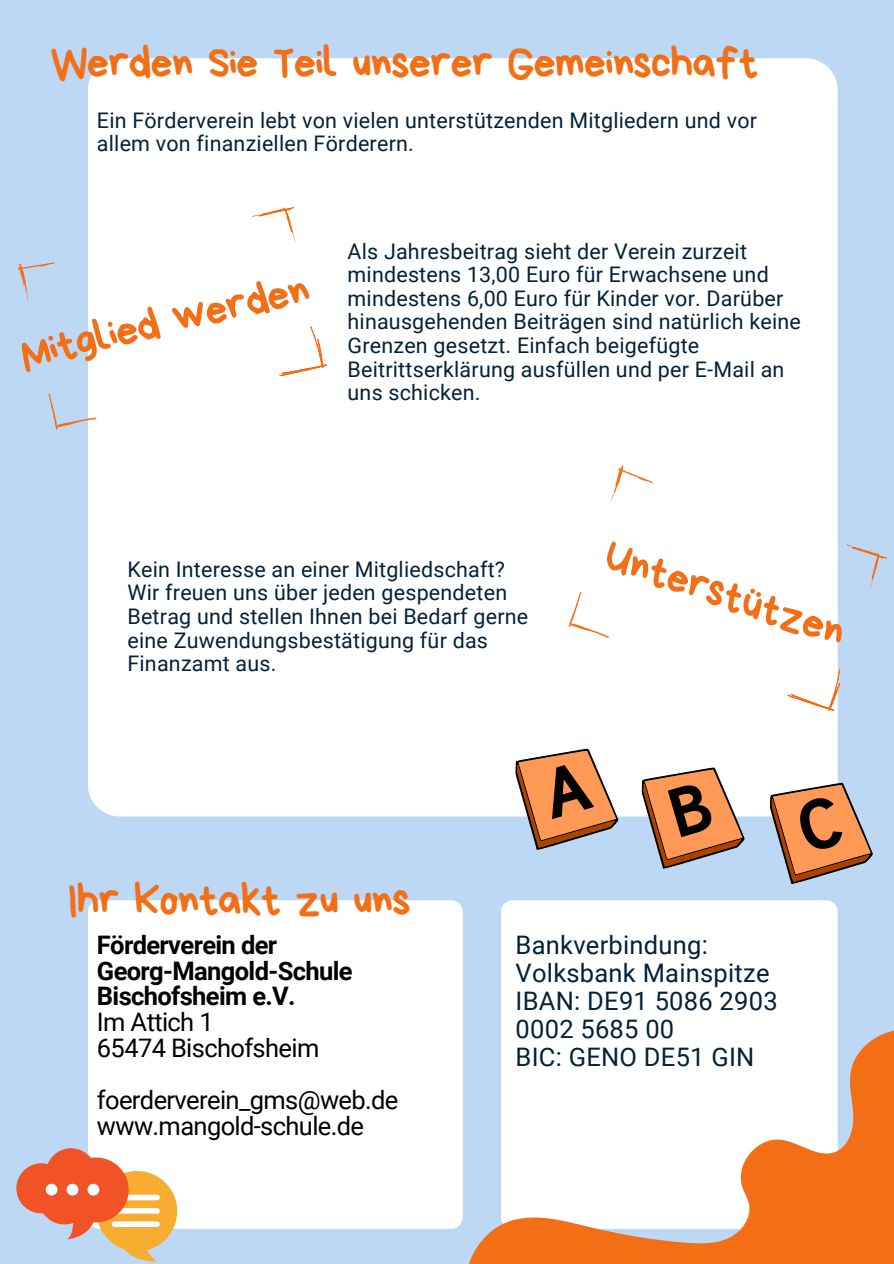
<style>
.page{position:relative;width:894px;height:1264px;background:#fff}
.page>*{position:absolute;margin:0;border:0;box-sizing:border-box;transform-origin:0 0}
.t1{font:44.25px "Bryndan Write";letter-spacing:-.025em;color:#f46e16}
.t2{font:44.1px "Bryndan Write";letter-spacing:-.025em;color:#f46e16}
.t3{font:700 25.5px/25.8px "Roboto";letter-spacing:-.025em;color:#000}
.t4{font:25.5px/28.2px "Roboto";letter-spacing:.01em;color:#042138}
.t5{font:25.5px/25.8px "Roboto";letter-spacing:-.025em;color:#000}
.t6{font:21.45px/23.7px "Roboto";letter-spacing:.01em;color:#042138}
.s1{font-weight:400}
</style>
<div class="page">
<div style="left:0;top:0;width:893px;height:1263px;background:#bcd8f4"></div>
<div style="left:88px;top:900px;width:374px;height:328px;background:#fff;border-radius:11px"></div>
<div style="left:501px;top:900px;width:336px;height:328px;background:#fff;border-radius:11px"></div>
<svg style="left:469px;top:1029px;width:424px;height:234px"></svg>
<svg style="left:16px;top:1148px;width:161px;height:114px"></svg>
<div style="left:46px;top:1183px;width:11px;height:12px;background:#fff;border-radius:50%"></div>
<div style="left:67px;top:1183px;width:11px;height:12px;background:#fff;border-radius:50%"></div>
<div style="left:87px;top:1183px;width:12px;height:12px;background:#fff;border-radius:50%"></div>
<div style="left:88px;top:58px;width:749px;height:758px;background:#fff;border-radius:32px"></div>
<svg style="left:515px;top:749px;width:103px;height:100px"></svg>
<svg style="left:641px;top:767px;width:103px;height:101px"></svg>
<svg style="left:769px;top:783px;width:103px;height:101px"></svg>
<svg style="left:17px;top:206px;width:311px;height:225px"></svg>
<svg style="left:568px;top:464px;width:319px;height:252px"></svg>
<p class="t1" style="left:50px;top:41px;width:709px">Werden Sie Teil unserer Gemeinschaft</p>
<h1 class="t6" style="left:97px;top:109px;width:661px">Ein Förderverein lebt von vielen unterstützenden Mitgliedern und vor allem von finanziellen Förderern.</h1>
<p class="t1" style="left:16px;top:333px;width:297px;rotate:-13deg">Mitglied werden</p>
<h1 class="t6" style="left:347px;top:239px;width:455px">Als Jahresbeitrag sieht der Verein zurzeit mindestens 13,00 Euro für Erwachsene und mindestens 6,00 Euro für Kinder vor. Darüber hinausgehenden Beiträgen sind natürlich keine Grenzen gesetzt. Einfach beigefügte Beitrittserklärung ausfüllen und per E-Mail an uns schicken.</h1>
<h1 class="t6" style="left:127px;top:557px;width:402px">Kein Interesse an einer Mitgliedschaft?<br>Wir freuen uns über jeden gespendeten Betrag und stellen Ihnen bei Bedarf gerne eine Zuwendungsbestätigung für das Finanzamt aus.</h1>
<p class="t1" style="left:612px;top:534px;width:252px;rotate:18deg">Unterstützen</p>
<h1 class="t2" style="left:68px;top:877px;width:344px">Ihr Kontakt zu uns</h1>
<p class="t3" style="left:97px;top:932px;width:257px">Förderverein der<br>Georg-Mangold-Schule<br>Bischofsheim e.V.<br><span class="s1">Im Attich 1<br>65474 Bischofsheim</span></p>
<p class="t5" style="left:97px;top:1087px;width:303px">foerderverein_gms@web.de www.mangold-schule.de</p>
<p class="t4" style="left:515px;top:930px;width:263px">Bankverbindung:<br>Volksbank Mainspitze<br>IBAN: DE91 5086 2903<br>0002 5685 00<br>BIC: GENO DE51 GIN</p>
</div>
